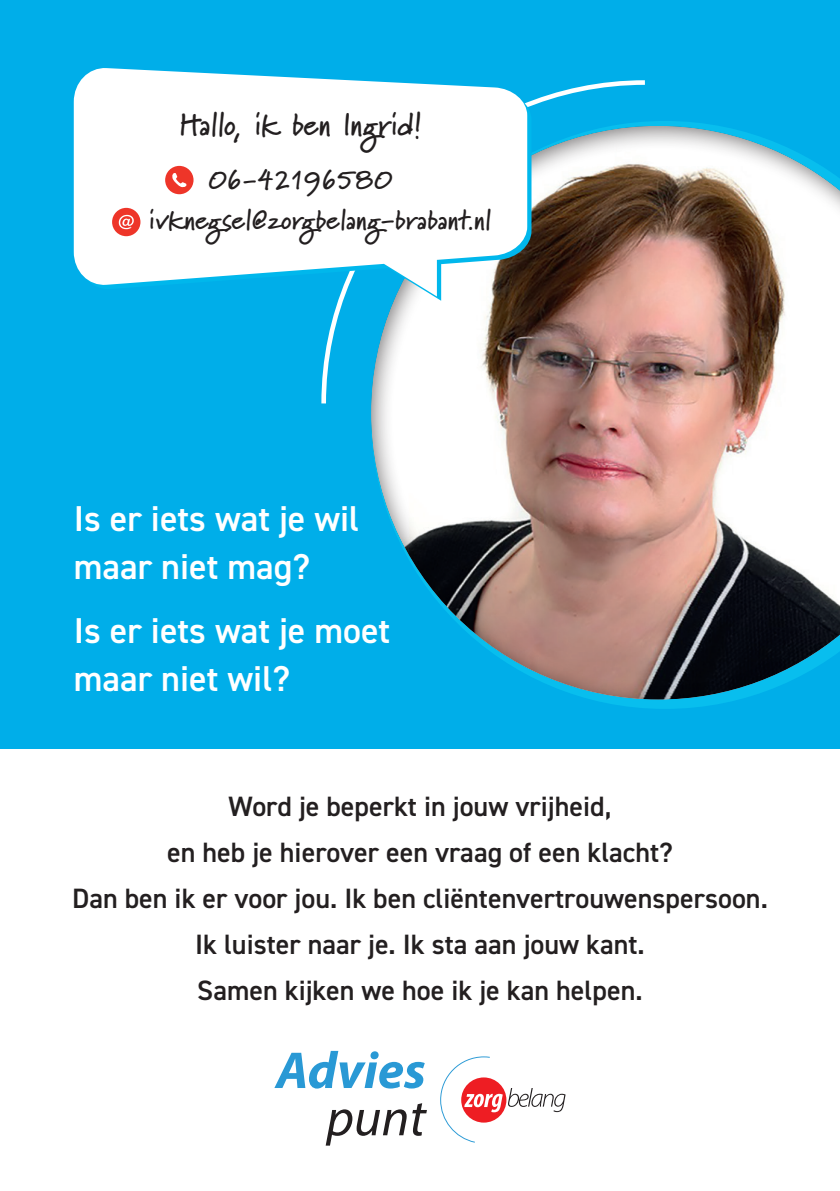
<style>
.page{position:relative;width:840px;height:1191px;background:#fff}
.page>*{position:absolute;margin:0;border:0;box-sizing:border-box;transform-origin:0 0}
.t1{font:600 36px/48px "DIN2014";color:#fff}
.t2{font:700 32px "Marydale";letter-spacing:-.005em;color:#231f20}
.t3{font:600 28px/46px "DIN2014";color:#231f20;text-align:center}
.t4{font:700 28px/40px "Marydale";color:#231f20}
</style>
<div class="page">
<div style="left:0;top:0;width:839px;height:748px;background:#00aee9"></div>
<svg style="left:274px;top:1051px;width:150px;height:37px"></svg>
<svg style="left:325px;top:1109px;width:81px;height:36px"></svg>
<svg style="left:412px;top:1103px;width:14px;height:32px"></svg>
<svg style="left:440px;top:1056px;width:125px;height:86px"></svg>
<div style="left:370px;top:126px;width:469px;height:574px;background:#231f20;opacity:.6"></div>
<img style="left:321px;top:80px;width:328px;height:328px">
<svg style="left:321px;top:80px;width:210px;height:221px"></svg>
<svg style="left:74px;top:68px;width:453px;height:228px;background:#ddf2f9"></svg>
<svg style="left:112px;top:208px;width:28px;height:28px"></svg>
<svg style="left:165px;top:166px;width:28px;height:28px"></svg>
<p class="t2" style="left:179px;top:105px;width:244px">Hallo, ik ben Ingrid!</p>
<p class="t4" style="left:148px;top:159px;width:344px;text-indent:60px">06-42196580 ivknegsel@zorgbelang-brabant.nl</p>
<p class="t1" style="left:74px;top:494px;width:287px">Is er iets wat je wil maar niet mag?</p>
<p class="t1" style="left:74px;top:606px;width:318px">Is er iets wat je moet maar niet wil?</p>
<p class="t3" style="left:72px;top:782px;width:697px">Word je beperkt in jouw vrijheid,<br>en heb je hierover een vraag of een klacht?<br>Dan ben ik er voor jou. Ik ben cliëntenvertrouwenspersoon.<br>Ik luister naar je. Ik sta aan jouw kant.<br>Samen kijken we hoe ik je kan helpen.</p>
</div>
